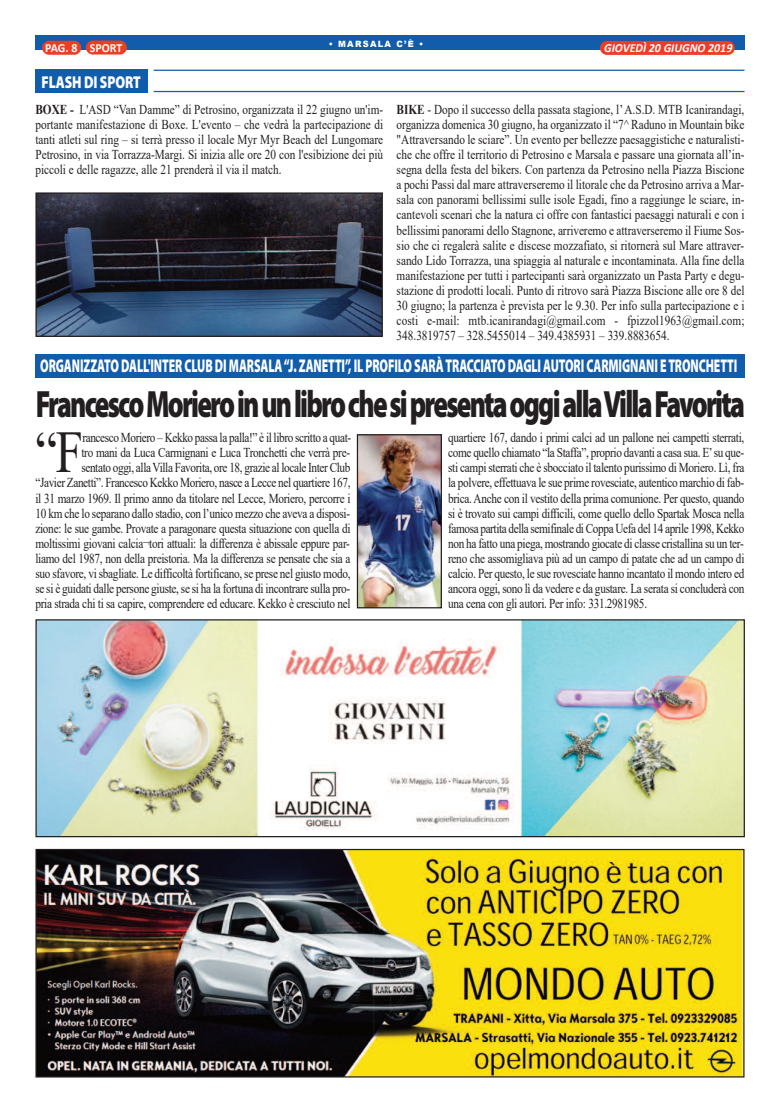
<style>
.page{position:relative;width:780px;height:1113px;background:#fff}
.page>*{position:absolute;margin:0;border:0;box-sizing:border-box;transform-origin:0 0}
.t1{font:59px "Times New Roman";color:#231f20;scale:.83 1}
.t2{font:900 38.12px "Myriad Pro";letter-spacing:-.065em;color:#231f20;scale:.71 1}
.t3{font:900 18.5px "Myriad Pro";letter-spacing:-.01em;color:#fff;scale:.64 1}
.t4{font:900 17.25px "Myriad Pro";letter-spacing:-.01em;color:#fff;scale:.78 1}
.t5{font:13.62px/15px "Times New Roman";letter-spacing:-.025em;color:#231f20;text-align:justify;scale:.83 1}
.t6{font:italic 700 12.38px "Calibri";color:#fff;scale:.96 1}
.t7{font:700 12.38px "Calibri";letter-spacing:-.005em;color:#fff;scale:.96 1}
.t8{font:900 8.62px "Arial";letter-spacing:.15em;color:#fff;scale:.96 1}
.s1{font-weight:700}
</style>
<div class="page">
<div style="left:35px;top:35px;width:710px;height:14px;background:#115cab"></div>
<div style="left:42px;top:41px;width:39px;height:14px;background:#ef3c25;border-radius:7px"></div>
<div style="left:600px;top:41px;width:134px;height:14px;background:#ef3c25;border-radius:7px"></div>
<div style="left:86px;top:41px;width:41px;height:14px;background:#ef3c25;border-radius:7px"></div>
<hr style="left:154px;top:70px;width:590px;height:1px;background:#115cab">
<hr style="left:154px;top:91px;width:590px;height:1px;background:#115cab">
<div style="left:35px;top:70px;width:113px;height:23px;background:#115cab"></div>
<div style="left:35px;top:354px;width:709px;height:24px;background:#115cab"></div>
<img style="left:37px;top:194px;width:344px;height:141px">
<div style="left:35px;top:192px;width:348px;height:145px;border:1px solid #231f20"></div>
<img style="left:359px;top:436px;width:81px;height:170px">
<div style="left:357px;top:434px;width:85px;height:174px;border:1px solid #231f20"></div>
<img style="left:37px;top:621px;width:705px;height:214px">
<div style="left:35px;top:619px;width:709px;height:218px;border:1px solid #231f20"></div>
<img style="left:37px;top:851px;width:705px;height:224px">
<div style="left:35px;top:849px;width:709px;height:228px;border:1px solid #231f20"></div>
<p class="t8" style="left:329px;top:37px;width:100px">• MARSALA C’È •</p>
<p class="t7" style="left:45px;top:43px;width:82px">PAG. 8 SPORT</p>
<p class="t6" style="left:604px;top:42px;width:135px">GIOVEDÌ 20 GIUGNO 2019</p>
<p class="t4" style="left:42px;top:75px;width:129px">FLASH DI SPORT</p>
<p class="t5" style="left:35px;top:102px;width:420px"><span class="s1">BOXE -</span> L'ASD “Van Damme” di Petrosino, organizzata il 22 giugno un'im&shy;portante manifestazione di Boxe. L'evento – che vedrà la partecipazione di tanti atleti sul ring – si terrà presso il locale Myr Myr Beach del Lungomare Petrosino, in via Torrazza-Margi. Si inizia alle ore 20 con l'esibizione dei più piccoli e delle ragazze, alle 21 prenderà il via il match.</p>
<p class="t5" style="left:396px;top:102px;width:420px"><span class="s1">BIKE</span> - Dopo il successo della passata stagione, l’A.S.D. MTB Icanirandagi, organizza domenica 30 giugno, ha organizzato il “7^ Raduno in Mountain bike "Attraversando le sciare”. Un evento per bellezze paesaggistiche e naturalisti&shy;che che offre il territorio di Petrosino e Marsala e passare una giornata all’in&shy;segna della festa del bikers. Con partenza da Petrosino nella Piazza Biscione a pochi Passi dal mare attraverseremo il litorale che da Petrosino arriva a Mar&shy;sala con panorami bellissimi sulle isole Egadi, fino a raggiunge le sciare, in&shy;cantevoli scenari che la natura ci offre con fantastici paesaggi naturali e con i bellissimi panorami dello Stagnone, arriveremo e attraverseremo il Fiume Sos&shy;sio che ci regalerà salite e discese mozzafiato, si ritornerà sul Mare attraver&shy;sando Lido Torrazza, una spiaggia al naturale e incontaminata. Alla fine della manifestazione per tutti i partecipanti sarà organizzato un Pasta Party e degu&shy;stazione di prodotti locali. Punto di ritrovo sarà Piazza Biscione alle ore 8 del 30 giugno; la partenza è prevista per le 9.30. Per info sulla partecipazione e i costi e-mail: mtb.icanirandagi@gmail.com - fpizzol1963@gmail.com; 348.3819757 – 328.5455014 – 349.4385931 – 339.8883654.</p>
<h3 class="t3" style="left:40px;top:358px;width:1090px">ORGANIZZATO DALL'INTER CLUB DI MARSALA“J. ZANETTI”, IL PROFILO SARÀTRACCIATO DAGLI AUTORI CARMIGNANI ETRONCHETTI</h3>
<h2 class="t2" style="left:36px;top:390px;width:1000px">FrancescoMorieroinunlibrochesipresentaoggiallaVillaFavorita</h2>
<h1 class="t1" style="left:35px;top:420px;width:59px">“F</h1>
<p class="t5" style="left:35px;top:430px;width:382px;text-align:right">rancesco Moriero – Kekko passa la palla!” è il libro scritto a quat-<br>tro mani da Luca Carmignani e Luca Tronchetti che verrà pre-<br>sentato oggi, alla Villa Favorita, ore 18, grazie al locale Inter Club<br>“Javier Zanetti”. Francesco Kekko Moriero, nasce a Lecce nel quartiere 167, il 31 marzo 1969. Il primo anno da titolare nel Lecce, Moriero, percorre i 10 km che lo separano dallo stadio, con l’unico mezzo che aveva a disposi&shy;zione: le sue gambe. Provate a paragonare questa situazione con quella di moltissimi giovani calcia¬tori attuali: la differenza è abissale eppure par&shy;liamo del 1987, non della preistoria. Ma la differenza se pensate che sia a suo sfavore, vi sbagliate. Le difficoltà fortificano, se prese nel giusto modo, se si è guidati dalle persone giuste, se si ha la fortuna di incontrare sulla pro&shy;pria strada chi ti sa capire, comprendere ed educare. Kekko è cresciuto nel</p>
<p class="t5" style="left:448px;top:430px;width:358px">quartiere 167, dando i primi calci ad un pallone nei campetti sterrati, come quello chiamato “la Staffa”, proprio davanti a casa sua. E’su que&shy;sti campi sterrati che è sbocciato il talento purissimo di Moriero. Lì, fra la polvere, effettuava le sue prime rovesciate, autentico marchio di fab&shy;brica. Anche con il vestito della prima comunione. Per questo, quando si è trovato sui campi difficili, come quello dello Spartak Mosca nella famosa partita della semifinale di Coppa Uefa del 14 aprile 1998, Kekko non ha fatto una piega, mostrando giocate di classe cristallina su un ter&shy;reno che assomigliava più ad un campo di patate che ad un campo di calcio. Per questo, le sue rovesciate hanno incantato il mondo intero ed ancora oggi, sono lì da vedere e da gustare. La serata si concluderà con una cena con gli autori. Per info: 331.2981985.</p>
</div>
